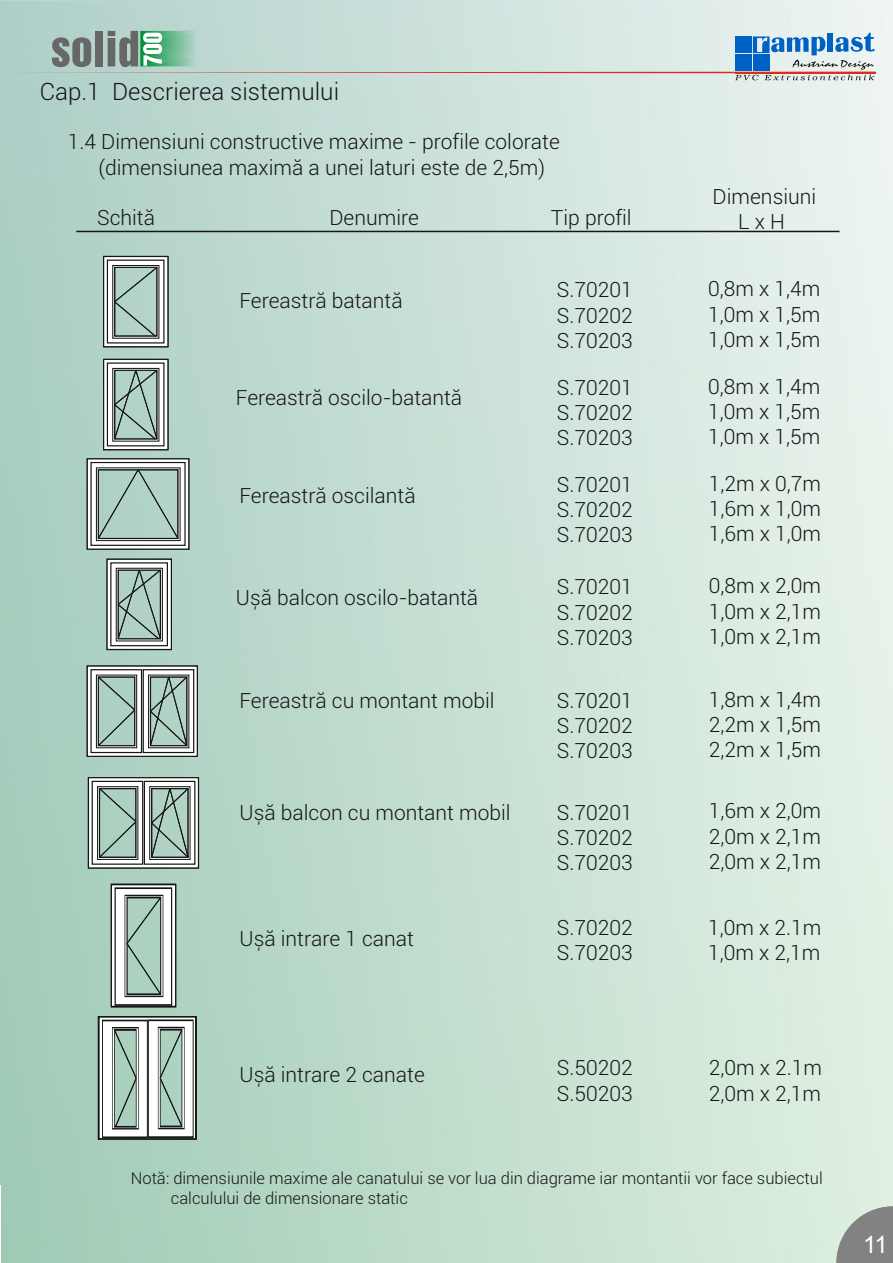
<style>
.page{position:relative;width:893px;height:1263px;background:#fff}
.page>*{position:absolute;margin:0;border:0;box-sizing:border-box;transform-origin:0 0}
.t1{font:300 24px "Roboto";color:#151616}
.t2{font:24px "Arial Up R Regular";color:#fff}
.t3{font:300 21px/25.2px "Roboto";color:#151616;text-align:justify}
.t4{font:300 16.5px/19.8px "Roboto";color:#151616}
</style>
<div class="page">
<div style="left:0;top:0;width:893px;height:1263px;background:linear-gradient(to right,#a4cbbd,#e7f3ea)"></div>
<svg style="left:836px;top:1206px;width:57px;height:57px;background:#959a95"></svg>
<hr style="left:76px;top:231px;width:763px;height:1px;background:#151616">
<svg style="left:0;top:31px;width:876px;height:49px;background:#bbcfce"></svg>
<div style="left:87px;top:458px;width:102px;height:92px;border:1px solid #151616"></div>
<div style="left:87px;top:665px;width:111px;height:92px;border:1px solid #151616"></div>
<div style="left:103px;top:256px;width:66px;height:91px;border:1px solid #151616"></div>
<div style="left:98px;top:1016px;width:99px;height:124px;border:2px solid #151616"></div>
<div style="left:103px;top:359px;width:66px;height:91px;border:1px solid #151616"></div>
<div style="left:107px;top:559px;width:65px;height:91px;border:1px solid #151616"></div>
<svg style="left:104px;top:256px;width:64px;height:91px"></svg>
<svg style="left:104px;top:359px;width:64px;height:91px"></svg>
<svg style="left:107px;top:559px;width:64px;height:90px"></svg>
<svg style="left:87px;top:459px;width:102px;height:90px"></svg>
<svg style="left:87px;top:666px;width:110px;height:90px"></svg>
<svg style="left:88px;top:778px;width:110px;height:90px"></svg>
<svg style="left:111px;top:884px;width:65px;height:122px"></svg>
<svg style="left:99px;top:1017px;width:97px;height:122px"></svg>
<p class="t1" style="left:40px;top:82px;width:301px">Cap.1 Descrierea sistemului</p>
<p class="t3" style="left:98px;top:131px;width:463px;text-indent:-31px">1.4 Dimensiuni constructive maxime - profile colorate (dimensiunea maximă a unei laturi este de 2,5m)</p>
<p class="t3" style="left:97px;top:207px;width:59px">Schită</p>
<p class="t3" style="left:329px;top:207px;width:91px">Denumire</p>
<p class="t3" style="left:551px;top:207px;width:82px">Tip profil</p>
<p class="t3" style="left:240px;top:290px;width:165px">Fereastră batantă</p>
<p class="t3" style="left:236px;top:388px;width:228px">Fereastră oscilo-batantă</p>
<p class="t3" style="left:240px;top:485px;width:178px">Fereastră oscilantă</p>
<p class="t3" style="left:236px;top:587px;width:244px">Ușă balcon oscilo-batantă</p>
<p class="t3" style="left:240px;top:690px;width:257px">Fereastră cu montant mobil</p>
<p class="t3" style="left:240px;top:802px;width:273px">Ușă balcon cu montant mobil</p>
<p class="t3" style="left:240px;top:928px;width:176px">Ușă intrare 1 canat</p>
<p class="t3" style="left:240px;top:1064px;width:187px">Ușă intrare 2 canate</p>
<p class="t3" style="left:557px;top:280px;width:77px">S.70201<br>S.70202<br>S.70203</p>
<p class="t3" style="left:557px;top:377px;width:77px">S.70201<br>S.70202<br>S.70203</p>
<p class="t3" style="left:557px;top:474px;width:77px">S.70201<br>S.70202<br>S.70203</p>
<p class="t3" style="left:557px;top:577px;width:77px">S.70201<br>S.70202<br>S.70203</p>
<p class="t3" style="left:557px;top:690px;width:77px">S.70201<br>S.70202<br>S.70203</p>
<p class="t3" style="left:557px;top:802px;width:77px">S.70201<br>S.70202<br>S.70203</p>
<p class="t3" style="left:557px;top:917px;width:77px">S.70202<br>S.70203</p>
<p class="t3" style="left:557px;top:1057px;width:77px">S.50202<br>S.50203</p>
<p class="t3" style="left:713px;top:186px;width:105px;text-align:center">Dimensiuni<br>L x H</p>
<p class="t3" style="left:708px;top:278px;width:114px">0,8m x 1,4m 1,0m x 1,5m 1,0m x 1,5m</p>
<p class="t3" style="left:708px;top:376px;width:114px">0,8m x 1,4m 1,0m x 1,5m 1,0m x 1,5m</p>
<p class="t3" style="left:709px;top:473px;width:114px">1,2m x 0,7m 1,6m x 1,0m 1,6m x 1,0m</p>
<p class="t3" style="left:709px;top:575px;width:114px">0,8m x 2,0m 1,0m x 2,1m 1,0m x 2,1m</p>
<p class="t3" style="left:709px;top:689px;width:114px">1,8m x 1,4m 2,2m x 1,5m 2,2m x 1,5m</p>
<p class="t3" style="left:709px;top:800px;width:114px">1,6m x 2,0m 2,0m x 2,1m 2,0m x 2,1m</p>
<p class="t3" style="left:708px;top:917px;width:115px">1,0m x 2.1m<br>1,0m x 2,1m</p>
<p class="t3" style="left:709px;top:1057px;width:115px">2,0m x 2.1m<br>2,0m x 2,1m</p>
<p class="t4" style="left:171px;top:1170px;width:653px;text-indent:-40px">Notă: dimensiunile maxime ale canatului se vor lua din diagrame iar montantii vor face subiectul calculului de dimensionare static</p>
<p class="t2" style="left:863px;top:1232px;width:26px">1 13</p>
</div>
